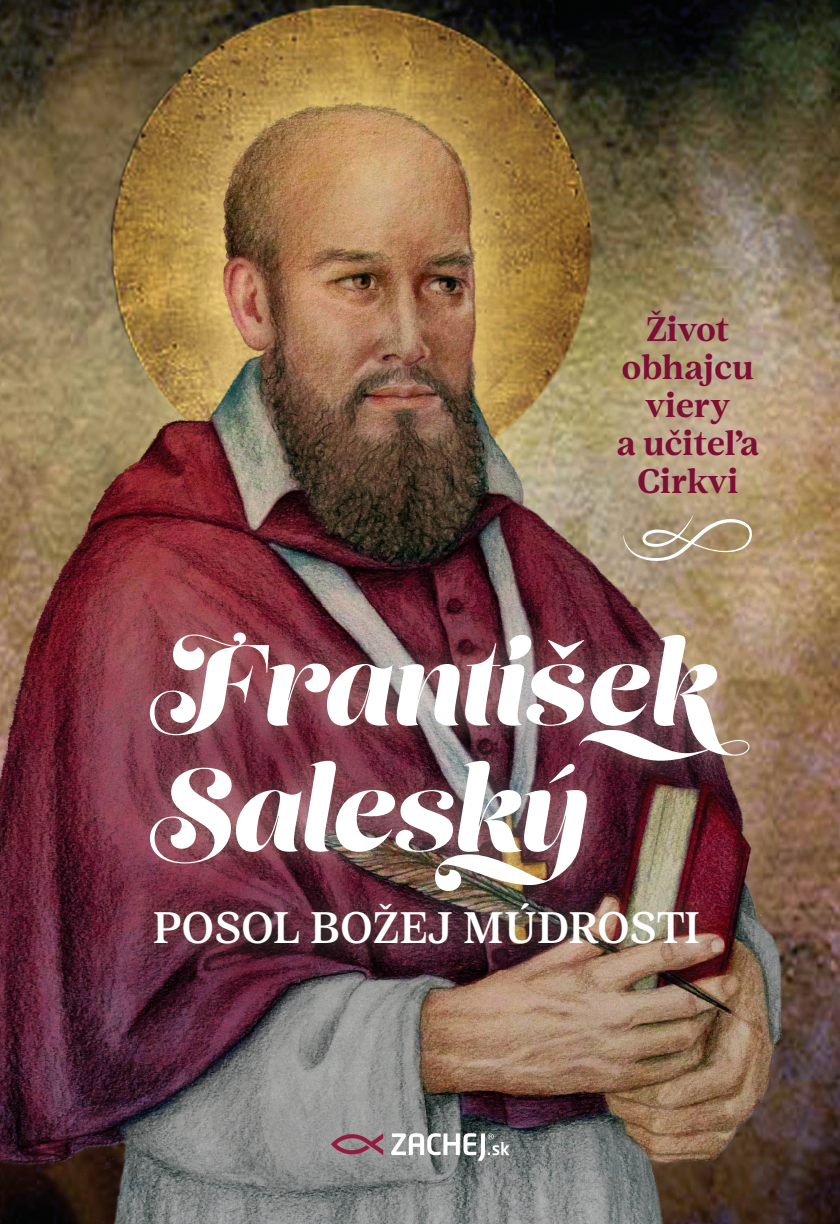
<style>
.page{position:relative;width:840px;height:1224px;background:#fff}
.page>*{position:absolute;margin:0;border:0;box-sizing:border-box;transform-origin:0 0}
.t1{font:114px/126px "Lust Script";color:#fff}
.t2{font:500 44px "Lust Text";color:#fff}
.t3{font:700 34px/38px "Lust Text";color:#7d0f34;text-align:center}
</style>
<div class="page">
<img style="left:0;top:0;width:487px;height:663px">
<img style="left:487px;top:0;width:352px;height:309px">
<img style="left:487px;top:309px;width:140px;height:298px">
<img style="left:768px;top:309px;width:71px;height:915px">
<img style="left:627px;top:539px;width:141px;height:68px">
<img style="left:0;top:663px;width:137px;height:561px">
<img style="left:137px;top:969px;width:631px;height:255px">
<img style="left:125px;top:607px;width:647px;height:362px">
<svg style="left:331px;top:1133px;width:52px;height:22px"></svg>
<svg style="left:391px;top:1133px;width:118px;height:27px"></svg>
<img style="left:574px;top:268px;width:227px;height:271px">
<svg style="left:623px;top:515px;width:129px;height:48px;background:#b3a084"></svg>
<img style="left:0;top:519px;width:8px;height:361px">
<svg style="left:549px;top:764px;width:25px;height:19px"></svg>
<p class="t3" style="left:616px;top:312px;width:144px">Život obhajcu viery<br>a učiteľa<br>Cirkvi</p>
<h1 class="t1" style="left:152px;top:631px;width:670px">František<br>Salesky</h1>
<p class="t2" style="left:152px;top:910px;width:549px">POSOL BOŽEJ MÚDROSTI</p>
</div>
